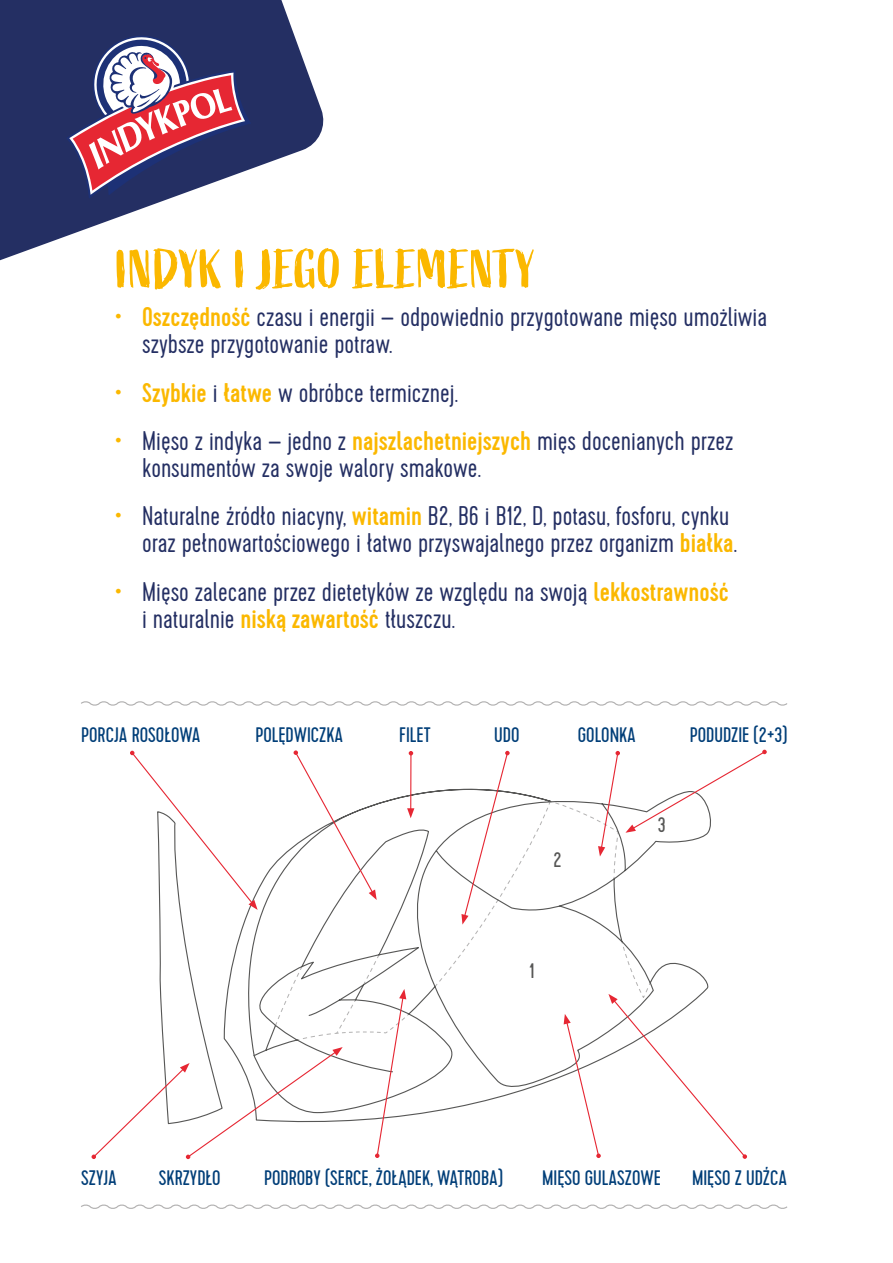
<style>
.page{position:relative;width:893px;height:1263px;background:#fff}
.page>*{position:absolute;margin:0;border:0;box-sizing:border-box;transform-origin:0 0}
.t1{font:54px "Active";color:#fbb800}
.t2{font:300 27px/27px "Cervo";color:#242f63}
.t3{font:21px "Cervo";color:#003e78}
.t4{font:21px "Cervo";color:#575756}
.s1{color:#fbb800}
.s2{font-weight:500;color:#fbb800}
</style>
<div class="page">
<svg style="left:159px;top:761px;width:275px;height:355px"></svg>
<svg style="left:81px;top:701px;width:707px;height:5px"></svg>
<svg style="left:81px;top:1204px;width:707px;height:5px"></svg>
<svg style="left:130px;top:751px;width:128px;height:159px"></svg>
<svg style="left:294px;top:750px;width:83px;height:150px"></svg>
<hr style="left:410px;top:753px;width:1px;height:58px;background:#e62733">
<svg style="left:409px;top:751px;width:4px;height:4px"></svg>
<svg style="left:407px;top:808px;width:7px;height:10px"></svg>
<svg style="left:92px;top:954px;width:318px;height:205px"></svg>
<svg style="left:434px;top:750px;width:333px;height:409px"></svg>
<svg style="left:0;top:0;width:324px;height:260px;fill:#242f63"></svg>
<svg style="left:41px;top:7px;width:220px;height:195px;background:#665178"></svg>
<h1 class="t1" style="left:115px;top:239px;width:422px">INDYK I JEGO ELEMENTY</h1>
<p class="t2" style="left:142px;top:305px;width:626px;text-indent:-27px"><span class="s1">•</span> <span class="s2">Oszczędność</span> czasu i energii – odpowiednio przygotowane mięso umożliwia szybsze przygotowanie potraw.</p>
<p class="t2" style="left:115px;top:380px;width:344px"><span class="s1">•</span> <span class="s2">Szybkie</span> i <span class="s2">łatwe</span> w obróbce termicznej.</p>
<p class="t2" style="left:142px;top:428px;width:593px;text-indent:-27px"><span class="s1">•</span> Mięso z indyka – jedno z <span class="s2">najszlachetniejszych</span> mięs docenianych przez konsumentów za swoje walory smakowe.</p>
<p class="t2" style="left:115px;top:503px;width:623px;text-align:right"><span class="s1">•</span> Naturalne źródło niacyny, <span class="s2">witamin</span> B2, B6 i B12, D, potasu, fosforu, cynku oraz pełnowartościowego i łatwo przyswajalnego przez organizm <span class="s2">białka</span>.</p>
<p class="t2" style="left:142px;top:579px;width:588px;text-indent:-27px"><span class="s1">•</span> Mięso zalecane przez dietetyków ze względu na swoją <span class="s2">lekkostrawność </span>i naturalnie <span class="s2">niską zawartość</span> tłuszczu.</p>
<p class="t3" style="left:81px;top:722px;width:121px">PORCJA ROSOŁOWA</p>
<p class="t3" style="left:255px;top:722px;width:89px">POLĘDWICZKA</p>
<p class="t3" style="left:399px;top:722px;width:33px">FILET</p>
<p class="t3" style="left:494px;top:722px;width:27px">UDO</p>
<p class="t3" style="left:578px;top:722px;width:60px">GOLONKA</p>
<p class="t3" style="left:690px;top:722px;width:99px">PODUDZIE (2+3)</p>
<p class="t4" style="left:553px;top:848px;width:10px">2</p>
<p class="t4" style="left:658px;top:812px;width:9px">3</p>
<p class="t4" style="left:529px;top:958px;width:7px">1</p>
<p class="t3" style="left:81px;top:1165px;width:37px">SZYJA</p>
<p class="t3" style="left:159px;top:1165px;width:63px">SKRZYDŁO</p>
<p class="t3" style="left:264px;top:1165px;width:240px">PODROBY (SERCE, ŻOŁĄDEK, WĄTROBA)</p>
<p class="t3" style="left:542px;top:1165px;width:120px">MIĘSO GULASZOWE</p>
<p class="t3" style="left:692px;top:1165px;width:96px">MIĘSO Z UDŹCA</p>
</div>
